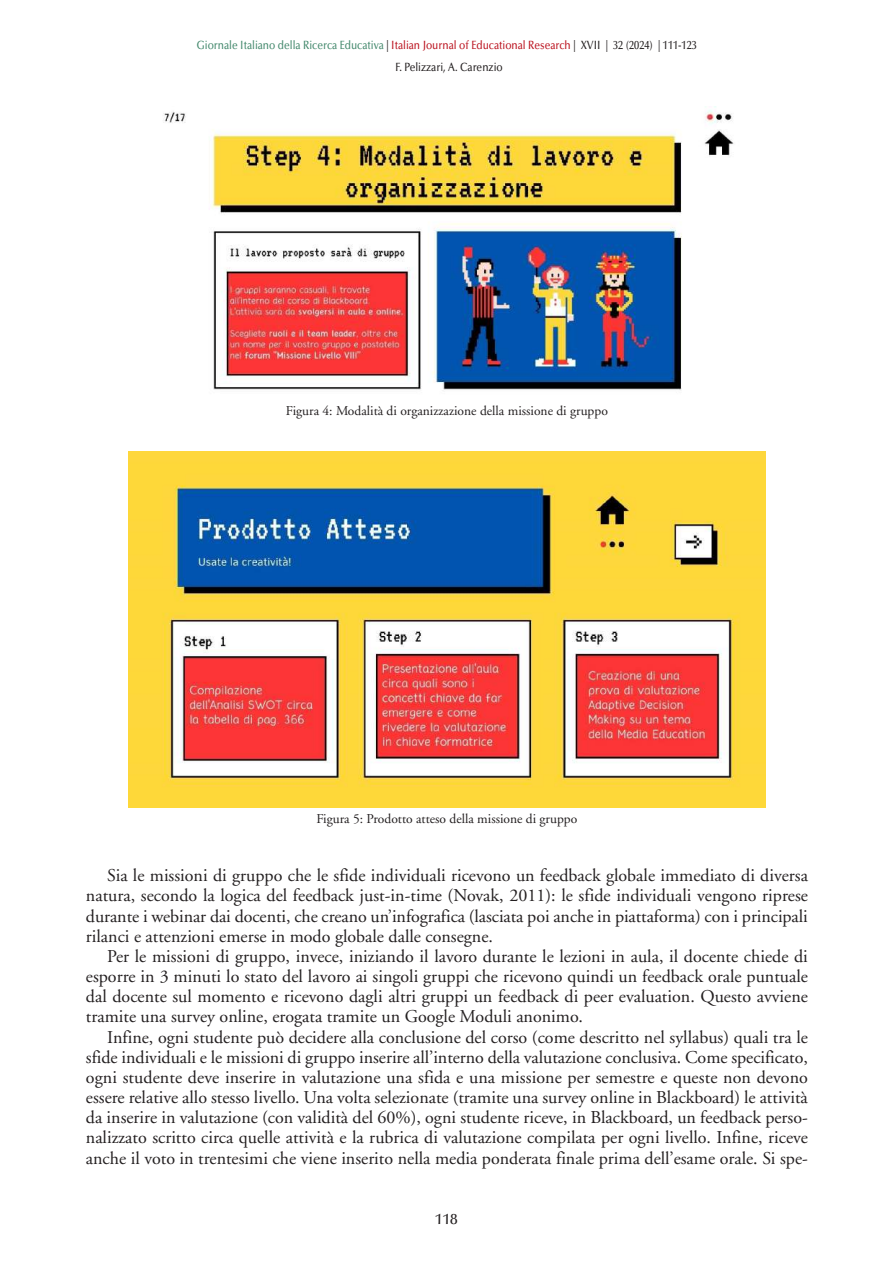
<style>
.page{position:relative;width:893px;height:1263px;background:#fff}
.page>*{position:absolute;margin:0;border:0;box-sizing:border-box;transform-origin:0 0}
.t1{font:18px/20.1px "Adobe Garamond";color:#231f20;text-align:justify}
.t2{font:500 15px "Optima";color:#231f20}
.t3{font:13.5px "Adobe Garamond";color:#231f20}
.t4{font:500 12px/22.2px "Optima";color:#231f20;text-align:center;scale:.85 1}
.s1{color:#44896d}
.s2{color:#bb1420}
</style>
<div class="page">
<img style="left:163px;top:106px;width:571px;height:285px">
<img style="left:129px;top:452px;width:637px;height:355px">
<p class="t4" style="left:197px;top:35px;width:590px"><span class="s1">Giornale Italiano della Ricerca Educativa</span> | <span class="s2">Italian Journal of Educational Research</span> | XVII | 32 (2024) | 111-123<br>F. Pelizzari, A. Carenzio</p>
<p class="t3" style="left:286px;top:405px;width:323px">Figura 4: Modalità di organizzazione della missione di gruppo</p>
<p class="t3" style="left:316px;top:813px;width:262px">Figura 5: Prodotto atteso della missione di gruppo</p>
<p class="t1" style="left:86px;top:867px;width:724px;text-indent:21px">Sia le missioni di gruppo che le sfide individuali ricevono un feedback globale immediato di diversa natura, secondo la logica del feedback just-in-time (Novak, 2011): le sfide individuali vengono riprese durante i webinar dai docenti, che creano un’infografica (lasciata poi anche in piattaforma) con i principali rilanci e attenzioni emerse in modo globale dalle consegne.</p>
<p class="t1" style="left:86px;top:948px;width:723px;text-indent:21px">Per le missioni di gruppo, invece, iniziando il lavoro durante le lezioni in aula, il docente chiede di esporre in 3 minuti lo stato del lavoro ai singoli gruppi che ricevono quindi un feedback orale puntuale dal docente sul momento e ricevono dagli altri gruppi un feedback di peer evaluation. Questo avviene tramite una survey online, erogata tramite un Google Moduli anonimo.</p>
<p class="t1" style="left:86px;top:1028px;width:724px;text-indent:21px">Infine, ogni studente può decidere alla conclusione del corso (come descritto nel syllabus) quali tra le sfide individuali e le missioni di gruppo inserire all’interno della valutazione conclusiva. Come specificato, ogni studente deve inserire in valutazione una sfida e una missione per semestre e queste non devono essere relative allo stesso livello. Una volta selezionate (tramite una survey online in Blackboard) le attività da inserire in valutazione (con validità del 60%), ogni studente riceve, in Blackboard, un feedback perso&shy;nalizzato scritto circa quelle attività e la rubrica di valutazione compilata per ogni livello. Infine, riceve anche il voto in trentesimi che viene inserito nella media ponderata finale prima dell’esame orale. Si spe-</p>
<p class="t2" style="left:435px;top:1213px;width:24px">118</p>
</div>
